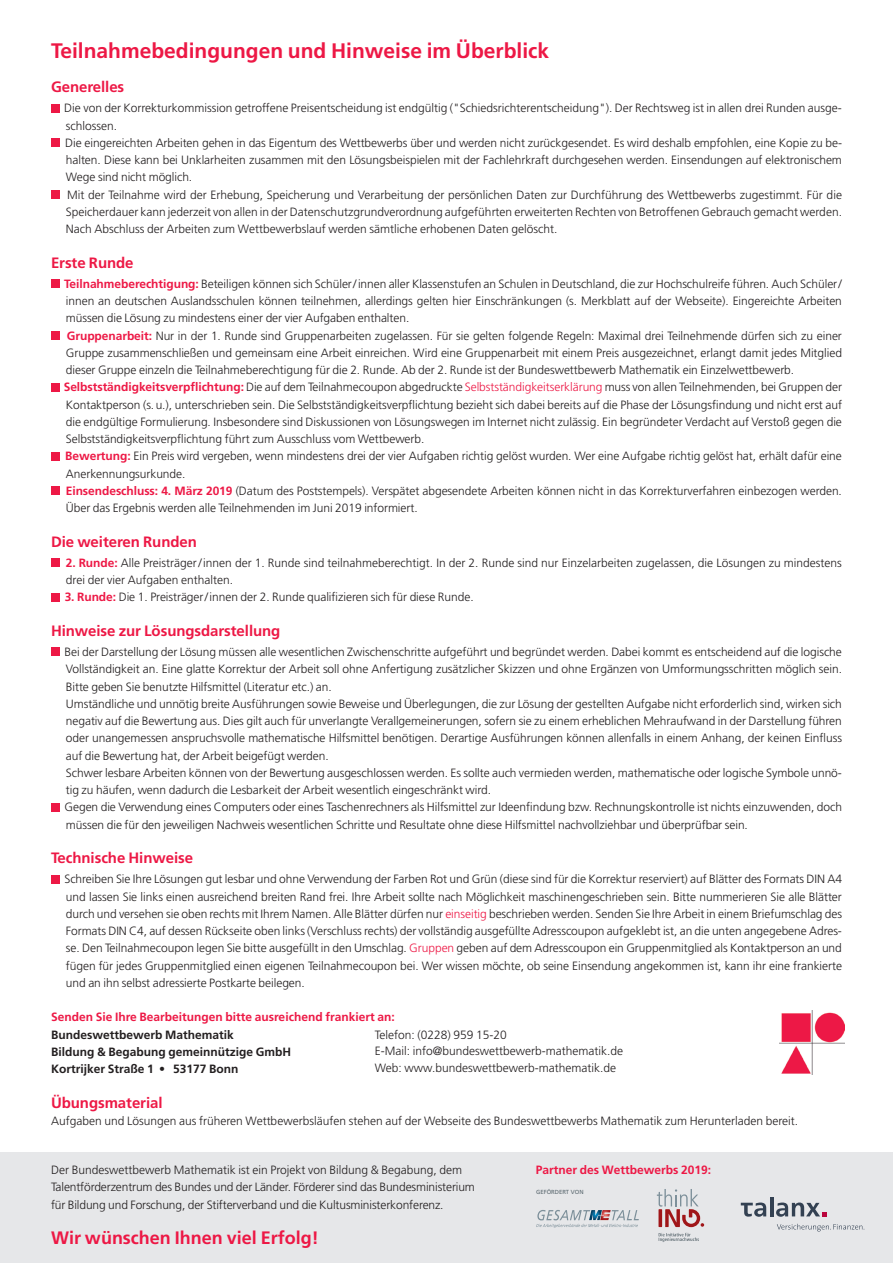
<style>
.page{position:relative;width:893px;height:1263px;background:#fff}
.page>*{position:absolute;margin:0;border:0;box-sizing:border-box;transform-origin:0 0}
.t1{font:700 21px "Frutiger LT";color:#ed1845}
.t2{font:700 18px "Frutiger LT";color:#ed1845}
.t3{font:700 15px "Frutiger LT";letter-spacing:-.005em;color:#ed1845}
.t4{font:300 12px/17.2px "Frutiger LT";letter-spacing:-.005em;color:#231f20}
.t5{font:700 12px/17.2px "Frutiger LT";color:#231f20}
.t6{font:700 12px "Frutiger LT";color:#ed1845}
.t7{font:5.85px "Frutiger LT";color:#59676e}
.s1{font-weight:700;color:#ed1845}
.s2{color:#ed1845}
</style>
<div class="page">
<div style="left:0;top:1152px;width:893px;height:111px;background:#e6e7e9"></div>
<div style="left:51px;top:104px;width:9px;height:8px;background:#ed1845"></div>
<div style="left:51px;top:138px;width:9px;height:9px;background:#ed1845"></div>
<div style="left:51px;top:190px;width:9px;height:9px;background:#ed1845"></div>
<div style="left:51px;top:279px;width:9px;height:9px;background:#ed1845"></div>
<div style="left:51px;top:331px;width:9px;height:9px;background:#ed1845"></div>
<div style="left:51px;top:383px;width:9px;height:8px;background:#ed1845"></div>
<div style="left:51px;top:452px;width:9px;height:8px;background:#ed1845"></div>
<div style="left:51px;top:486px;width:9px;height:9px;background:#ed1845"></div>
<div style="left:51px;top:558px;width:9px;height:9px;background:#ed1845"></div>
<div style="left:51px;top:593px;width:9px;height:8px;background:#ed1845"></div>
<div style="left:51px;top:648px;width:9px;height:8px;background:#ed1845"></div>
<div style="left:51px;top:803px;width:9px;height:8px;background:#ed1845"></div>
<div style="left:51px;top:875px;width:9px;height:8px;background:#ed1845"></div>
<svg style="left:776px;top:1202px;width:50px;height:15px"></svg>
<hr style="left:770px;top:1197px;width:3px;height:19px;background:#334152">
<svg style="left:741px;top:1202px;width:25px;height:15px"></svg>
<svg style="left:777px;top:1224px;width:88px;height:7px"></svg>
<svg style="left:657px;top:1189px;width:47px;height:38px"></svg>
<svg style="left:659px;top:1233px;width:40px;height:9px"></svg>
<svg style="left:536px;top:1210px;width:103px;height:18px"></svg>
<img style="left:780px;top:1010px;width:64px;height:64px">
<h1 class="t1" style="left:51px;top:39px;width:500px">Teilnahmebedingungen und Hinweise im Überblick</h1>
<p class="t3" style="left:51px;top:78px;width:75px">Generelles</p>
<p class="t4" style="left:64px;top:100px;width:779px">Die von der Korrekturkommission getroffene Preisentscheidung ist endgültig ("Schiedsrichterentscheidung"). Der Rechtsweg ist in allen drei Runden ausge&shy;schlossen.<br>Die eingereichten Arbeiten gehen in das Eigentum des Wettbewerbs über und werden nicht zurückgesendet. Es wird deshalb empfohlen, eine Kopie zu be&shy;halten. Diese kann bei Unklarheiten zusammen mit den Lösungsbeispielen mit der Fachlehrkraft durchgesehen werden. Einsendungen auf elektronischem Wege sind nicht möglich.<br>Mit der Teilnahme wird der Erhebung, Speicherung und Verarbeitung der persönlichen Daten zur Durchführung des Wettbewerbs zugestimmt. Für die Speicherdauer kann jederzeit von allen in der Datenschutzgrundverordnung aufgeführten erweiterten Rechten von Betroffenen Gebrauch gemacht werden.<br>Nach Abschluss der Arbeiten zum Wettbewerbslauf werden sämtliche erhobenen Daten gelöscht.</p>
<p class="t3" style="left:51px;top:254px;width:84px">Erste Runde</p>
<p class="t4" style="left:64px;top:275px;width:780px"><span class="s1">Teilnahmeberechtigung:</span> Beteiligen können sich Schüler/innen aller Klassenstufen an Schulen in Deutschland, die zur Hochschulreife führen. Auch Schüler/ innen an deutschen Auslandsschulen können teilnehmen, allerdings gelten hier Einschränkungen (s. Merkblatt auf der Webseite). Eingereichte Arbeiten müssen die Lösung zu mindestens einer der vier Aufgaben enthalten.<br><span class="s1">Gruppenarbeit:</span> Nur in der 1. Runde sind Gruppenarbeiten zugelassen. Für sie gelten folgende Regeln: Maximal drei Teilnehmende dürfen sich zu einer Gruppe zusammenschließen und gemeinsam eine Arbeit einreichen. Wird eine Gruppenarbeit mit einem Preis ausgezeichnet, erlangt damit jedes Mitglied dieser Gruppe einzeln die Teilnahmeberechtigung für die 2. Runde. Ab der 2. Runde ist der Bundeswettbewerb Mathematik ein Einzelwettbewerb.<br><span class="s1">Selbstständigkeitsverpflichtung:</span> Die auf dem Teilnahmecoupon abgedruckte <span class="s2">Selbstständigkeitserklärung</span> muss von allen Teilnehmenden, bei Gruppen der Kontaktperson (s.u.), unterschrieben sein. Die Selbstständigkeitsverpflichtung bezieht sich dabei bereits auf die Phase der Lösungsfindung und nicht erst auf die endgültige Formulierung. Insbesondere sind Diskussionen von Lösungswegen im Internet nicht zulässig. Ein begründeter Verdacht auf Verstoß gegen die Selbstständigkeitsverpflichtung führt zum Ausschluss vom Wettbewerb.<br><span class="s1">Bewertung:</span> Ein Preis wird vergeben, wenn mindestens drei der vier Aufgaben richtig gelöst wurden. Wer eine Aufgabe richtig gelöst hat, erhält dafür eine Anerkennungsurkunde.<br><span class="s1">Einsendeschluss: 4. März 2019</span> (Datum des Poststempels). Verspätet abgesendete Arbeiten können nicht in das Korrekturverfahren einbezogen werden.<br>Über das Ergebnis werden alle Teilnehmenden im Juni 2019 informiert.</p>
<p class="t3" style="left:51px;top:533px;width:147px">Die weiteren Runden</p>
<p class="t4" style="left:66px;top:554px;width:778px"><span class="s1">2. Runde:</span> Alle Preisträger/innen der 1. Runde sind teilnahmeberechtigt. In der 2. Runde sind nur Einzelarbeiten zugelassen, die Lösungen zu mindestens drei der vier Aufgaben enthalten.</p>
<p class="t4" style="left:65px;top:589px;width:410px"><span class="s1">3. Runde:</span> Die 1. Preisträger/innen der 2. Runde qualifizieren sich für diese Runde.</p>
<p class="t3" style="left:51px;top:622px;width:231px">Hinweise zur Lösungsdarstellung</p>
<p class="t4" style="left:65px;top:643px;width:779px">Bei der Darstellung der Lösung müssen alle wesentlichen Zwischenschritte aufgeführt und begründet werden. Dabei kommt es entscheidend auf die logische Vollständigkeit an. Eine glatte Korrektur der Arbeit soll ohne Anfertigung zusätzlicher Skizzen und ohne Ergänzen von Umformungsschritten möglich sein.<br>Bitte geben Sie benutzte Hilfsmittel (Literatur etc.) an.<br>Umständliche und unnötig breite Ausführungen sowie Beweise und Überlegungen, die zur Lösung der gestellten Aufgabe nicht erforderlich sind, wirken sich negativ auf die Bewertung aus. Dies gilt auch für unverlangte Verallgemeinerungen, sofern sie zu einem erheblichen Mehraufwand in der Darstellung führen oder unangemessen anspruchsvolle mathematische Hilfsmittel benötigen. Derartige Ausführungen können allenfalls in einem Anhang, der keinen Einfluss auf die Bewertung hat, der Arbeit beigefügt werden.<br>Schwer lesbare Arbeiten können von der Bewertung ausgeschlossen werden. Es sollte auch vermieden werden, mathematische oder logische Symbole unnö&shy;tig zu häufen, wenn dadurch die Lesbarkeit der Arbeit wesentlich eingeschränkt wird.<br>Gegen die Verwendung eines Computers oder eines Taschenrechners als Hilfsmittel zur Ideenfindung bzw. Rechnungskontrolle ist nichts einzuwenden, doch müssen die für den jeweiligen Nachweis wesentlichen Schritte und Resultate ohne diese Hilfsmittel nachvollziehbar und überprüfbar sein.</p>
<p class="t3" style="left:51px;top:849px;width:143px">Technische Hinweise</p>
<p class="t4" style="left:64px;top:871px;width:779px;text-align:justify">Schreiben Sie Ihre Lösungen gut lesbar und ohne Verwendung der Farben Rot und Grün (diese sind für die Korrektur reserviert) auf Blätter des Formats DIN A4 und lassen Sie links einen ausreichend breiten Rand frei. Ihre Arbeit sollte nach Möglichkeit maschinengeschrieben sein. Bitte nummerieren Sie alle Blätter durch und versehen sie oben rechts mit Ihrem Namen. Alle Blätter dürfen nur <span class="s2">einseitig</span> beschrieben werden. Senden Sie Ihre Arbeit in einem Briefumschlag des Formats DIN C4, auf dessen Rückseite oben links (Verschluss rechts) der vollständig ausgefüllte Adresscoupon aufgeklebt ist, an die unten angegebene Adres&shy;se. Den Teilnahmecoupon legen Sie bitte ausgefüllt in den Umschlag. <span class="s2">Gruppen</span> geben auf dem Adresscoupon ein Gruppenmitglied als Kontaktperson an und fügen für jedes Gruppenmitglied einen eigenen Teilnahmecoupon bei. Wer wissen möchte, ob seine Einsendung angekommen ist, kann ihr eine frankierte und an ihn selbst adressierte Postkarte beilegen.</p>
<p class="t6" style="left:51px;top:1010px;width:345px">Senden Sie Ihre Bearbeitungen bitte ausreichend frankiert an:</p>
<p class="t5" style="left:51px;top:1026px;width:241px">Bundeswettbewerb Mathematik<br>Bildung &amp; Begabung gemeinnützige GmbH<br>Kortrijker Straße 1 • 53177 Bonn</p>
<p class="t3" style="left:51px;top:1094px;width:113px">Übungsmaterial</p>
<p class="t4" style="left:51px;top:1112px;width:749px">Aufgaben und Lösungen aus früheren Wettbewerbsläufen stehen auf der Webseite des Bundeswettbewerbs Mathematik zum Herunterladen bereit.</p>
<p class="t4" style="left:375px;top:1026px;width:250px;line-height:16.5px">Telefon: (0228) 959 15-20<br>E-Mail: info@bundeswettbewerb-mathematik.de<br>Web: www.bundeswettbewerb-mathematik.de</p>
<p class="t4" style="left:51px;top:1161px;width:425px">Der Bundeswettbewerb Mathematik ist ein Projekt von Bildung &amp; Begabung, dem<br>Talentförderzentrum des Bundes und der Länder. Förderer sind das Bundesministerium für Bildung und Forschung, der Stifterverband und die Kultusministerkonferenz.</p>
<h2 class="t2" style="left:51px;top:1227px;width:269px">Wir wünschen Ihnen viel Erfolg!</h2>
<p class="t6" style="left:536px;top:1163px;width:177px">Partner des Wettbewerbs 2019:</p>
<p class="t7" style="left:536px;top:1188px;width:49px">GEFÖRDERT VON</p>
</div>
